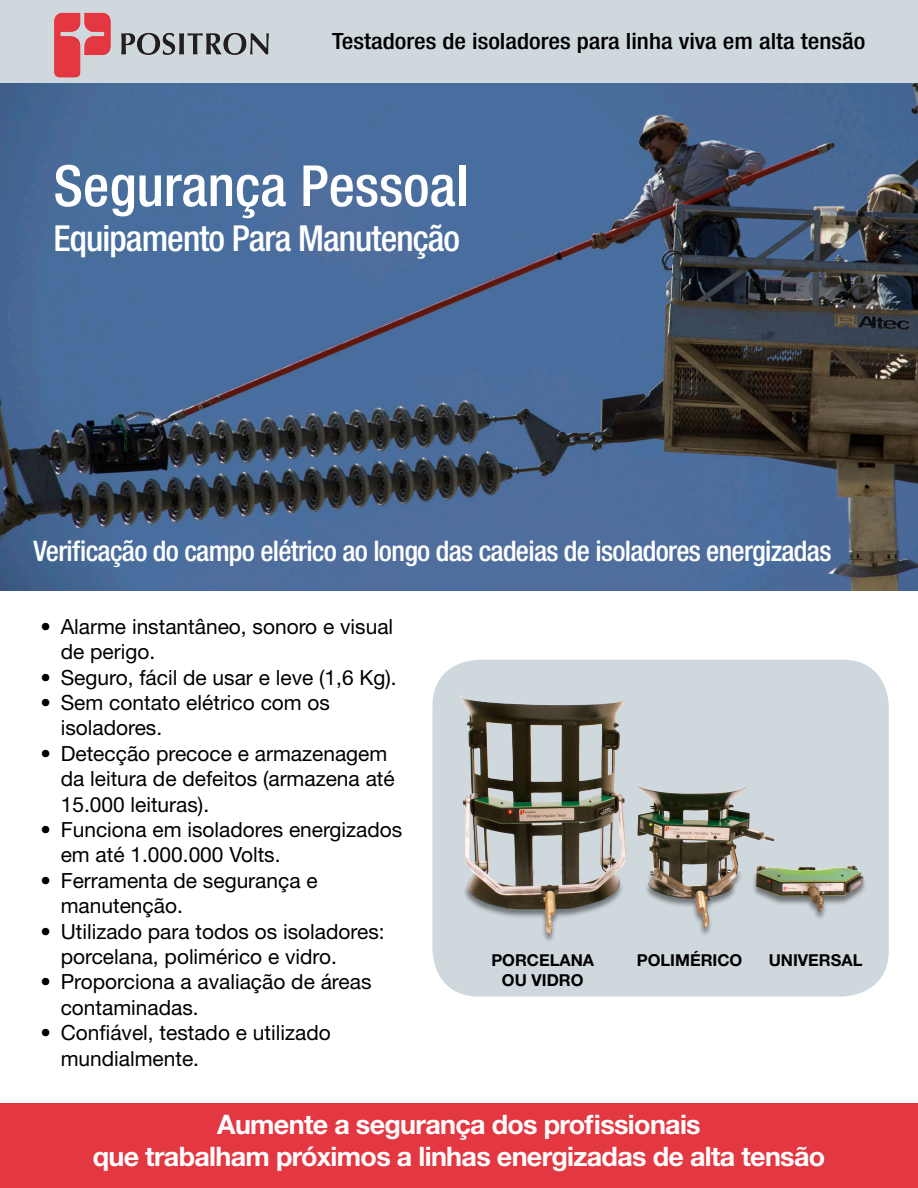
<style>
.page{position:relative;width:918px;height:1188px;background:#fff}
.page>*{position:absolute;margin:0;border:0;box-sizing:border-box;transform-origin:0 0}
.t1{font:500 condensed 56.85px "Helvetica Neue LT Std";color:#fff}
.t2{font:500 condensed 35.85px "Helvetica Neue LT Std";letter-spacing:-.025em;color:#fff}
.t3{font:500 condensed 28.35px "Helvetica Neue LT Std";letter-spacing:-.025em;color:#fff}
.t4{font:700 26.85px/32.2px "Helvetica Neue LT Std";letter-spacing:-.025em;color:#fff;text-align:center}
.t5{font:500 condensed 22.35px "Helvetica Neue LT Std";color:#000;scale:1.12 1}
.t6{font:20.85px/25.3px "Helvetica Neue LT Std";color:#000}
.t7{font:700 16.5px/19.8px "Helvetica Neue LT Std";color:#000;text-align:center}
</style>
<div class="page">
<div style="left:0;top:0;width:918px;height:84px;background:#ced8dd"></div>
<img style="left:0;top:83px;width:918px;height:508px">
<div style="left:432px;top:660px;width:457px;height:337px;background:#cfd8dd;border-radius:46px"></div>
<div style="left:0;top:1104px;width:918px;height:84px;background:#e33741"></div>
<img style="left:436px;top:671px;width:440px;height:270px">
<img style="left:54px;top:12px;width:215px;height:66px">
<p class="t5" style="left:332px;top:28px;width:477px">Testadores de isoladores para linha viva em alta tensão</p>
<p class="t1" style="left:53px;top:152px;width:416px">Segurança Pessoal</p>
<p class="t2" style="left:53px;top:217px;width:408px">Equipamento Para Manutenção</p>
<p class="t3" style="left:33px;top:534px;width:799px">Verificação do campo elétrico ao longo das cadeias de isoladores energizadas</p>
<p class="t6" style="left:61px;top:613px;width:334px;text-indent:-20px">• Alarme instantâneo, sonoro e visual de perigo.</p>
<p class="t6" style="left:40px;top:664px;width:358px">• Seguro, fácil de usar e leve (1,6 Kg).</p>
<p class="t6" style="left:61px;top:690px;width:271px;text-indent:-20px">• Sem contato elétrico com os isoladores.</p>
<p class="t6" style="left:61px;top:740px;width:335px;text-indent:-20px">• Detecção precoce e armazenagem da leitura de defeitos (armazena até<br>15.000 leituras).</p>
<p class="t6" style="left:61px;top:817px;width:343px;text-indent:-20px">• Funciona em isoladores energizados em até 1.000.000 Volts.</p>
<p class="t6" style="left:61px;top:867px;width:258px;text-indent:-20px">• Ferramenta de segurança e manutenção.</p>
<p class="t6" style="left:61px;top:918px;width:325px;text-indent:-20px">• Utilizado para todos os isoladores: porcelana, polimérico e vidro.</p>
<p class="t6" style="left:61px;top:969px;width:312px;text-indent:-20px">• Proporciona a avaliação de áreas contaminadas.</p>
<p class="t6" style="left:61px;top:1020px;width:272px;text-indent:-20px">• Confiável, testado e utilizado mundialmente.</p>
<p class="t7" style="left:491px;top:950px;width:104px">PORCELANA<br>OU VIDRO</p>
<p class="t7" style="left:637px;top:950px;width:107px">POLIMÉRICO</p>
<p class="t7" style="left:769px;top:950px;width:95px">UNIVERSAL</p>
<p class="t4" style="left:93px;top:1108px;width:734px">Aumente a segurança dos profissionais<br>que trabalham próximos a linhas energizadas de alta tensão</p>
</div>
